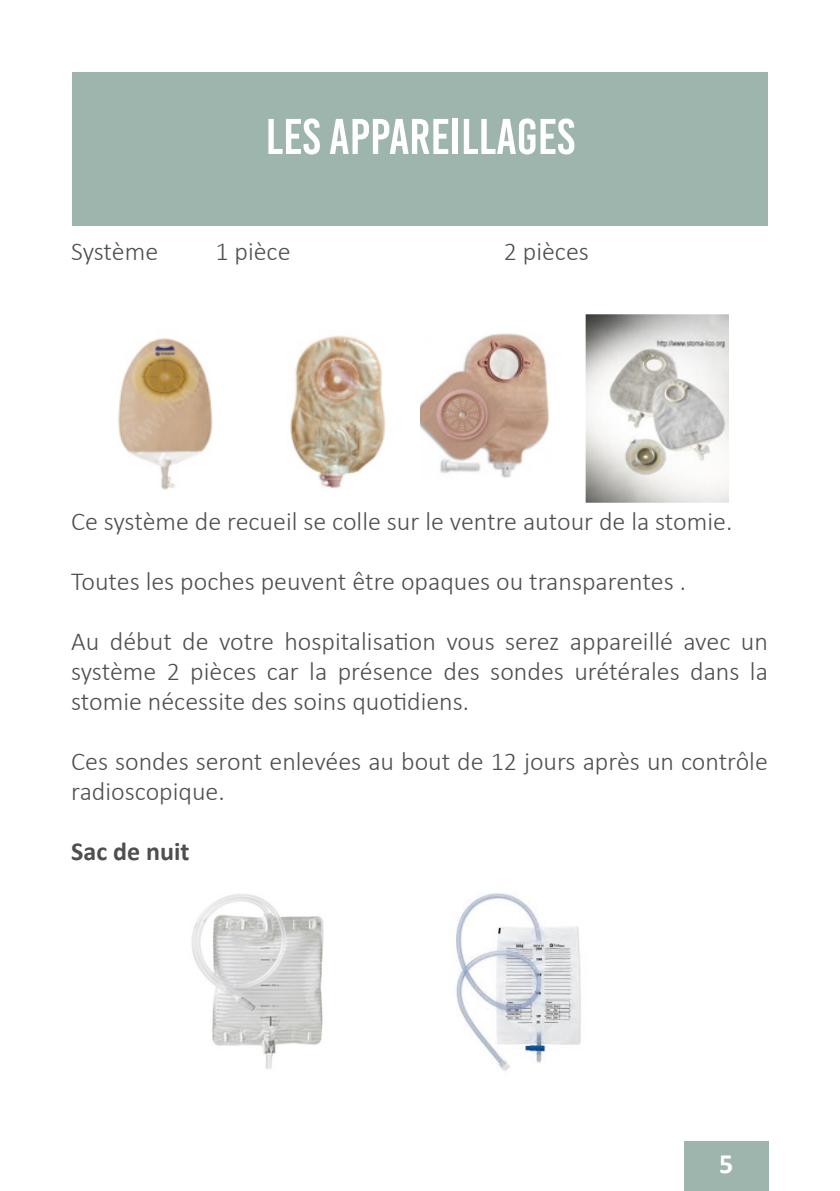
<style>
.page{position:relative;width:840px;height:1191px;background:#fff}
.page>*{position:absolute;margin:0;border:0;box-sizing:border-box;transform-origin:0 0}
.t1{font:50px "Bebas Kai";color:#fff}
.t2{font:700 28px "Calibri";color:#fff}
.Style_de_paragraphe{font:300 26px/30px "Calibri";color:#4e4f50;text-align:justify}
.Style_de_paragraphe-2{font:700 26px "Calibri";color:#4e4f50}
</style>
<div class="page">
<div style="left:683px;top:1141px;width:85px;height:50px;background:#9eb5ae"></div>
<div style="left:72px;top:72px;width:695px;height:153px;background:#9eb5ae"></div>
<img style="left:118px;top:335px;width:268px;height:155px">
<img style="left:420px;top:314px;width:308px;height:189px">
<img style="left:191px;top:893px;width:390px;height:178px">
<p class="t1" style="left:265px;top:110px;width:310px">LES APPAREILLAGES</p>
<p class="Style_de_paragraphe" style="left:71px;top:236px;width:88px">Système</p>
<p class="Style_de_paragraphe" style="left:215px;top:236px;width:77px">1 pièce</p>
<p class="Style_de_paragraphe" style="left:503px;top:236px;width:87px">2 pièces</p>
<p class="Style_de_paragraphe" style="left:71px;top:506px;width:662px">Ce système de recueil se colle sur le ventre autour de la stomie.</p>
<p class="Style_de_paragraphe" style="left:71px;top:566px;width:616px">Toutes les poches peuvent être opaques ou transparentes .</p>
<p class="Style_de_paragraphe" style="left:71px;top:626px;width:697px">Au début de votre hospitalisation vous serez appareillé avec un système 2 pièces car la présence des sondes urétérales dans la stomie nécessite des soins quotidiens.</p>
<p class="Style_de_paragraphe" style="left:71px;top:746px;width:697px">Ces sondes seront enlevées au bout de 12 jours après un contrôle radioscopique.</p>
<p class="Style_de_paragraphe-2" style="left:71px;top:833px;width:120px">Sac de nuit</p>
<p class="t2" style="left:718px;top:1144px;width:16px">5</p>
</div>
